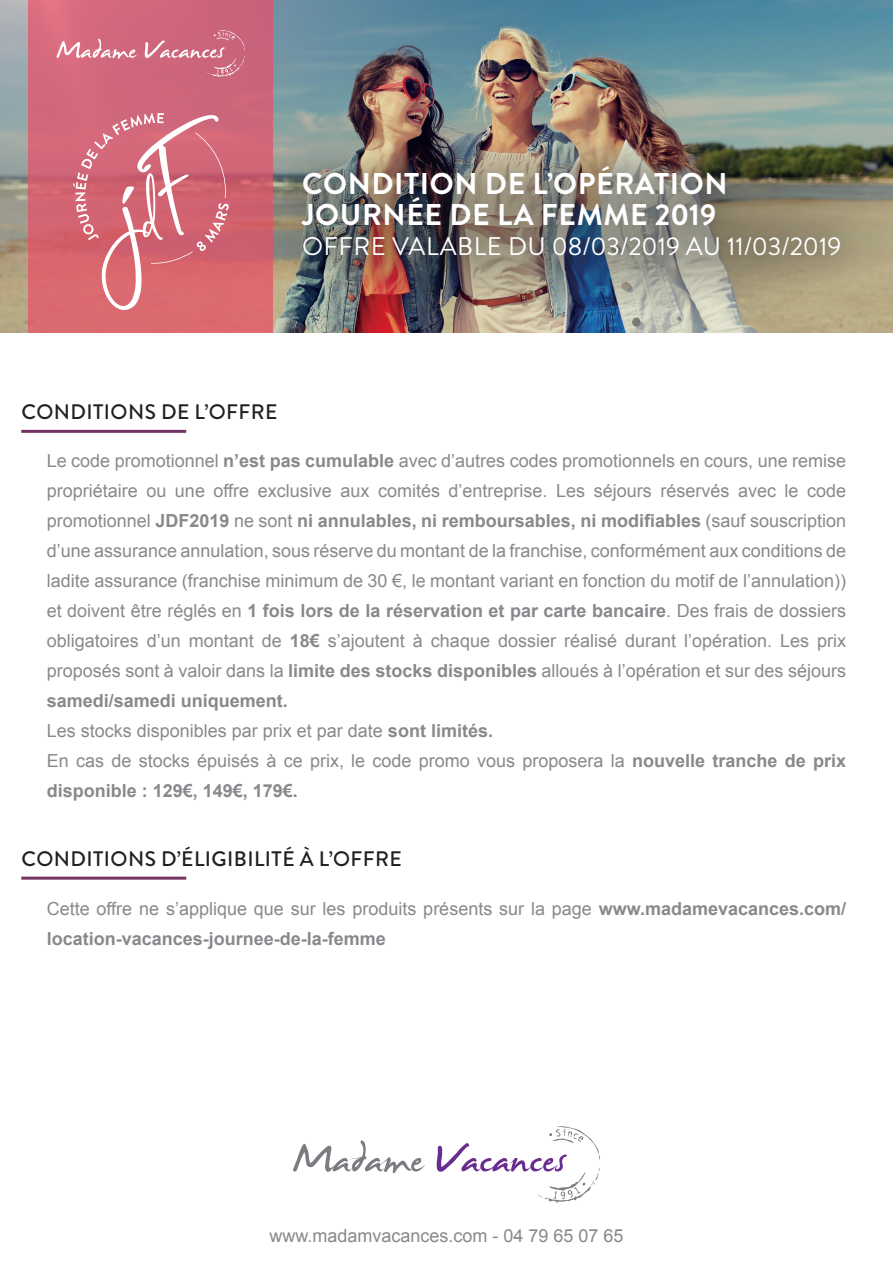
<style>
.page{position:relative;width:893px;height:1263px;background:#fff}
.page>*{position:absolute;margin:0;border:0;box-sizing:border-box;transform-origin:0 0}
.t1{font:700 30px/30.6px "Brandon Grotesque";letter-spacing:.02em;color:#fff}
.t2{font:25.5px "Brandon Grotesque";letter-spacing:.005em;color:#fff}
.t3{font:500 21px "Brandon Grotesque";letter-spacing:.02em;color:#231f20}
.t4{font:18px/30px "Arial";color:#87898c}
.t5{font:700 18px/30px "Arial";color:#87898c}
.s1{font-weight:700}
.s2{font-weight:400}
</style>
<div class="page">
<img style="left:0;top:0;width:893px;height:332px">
<img style="left:273px;top:140px;width:620px;height:170px">
<svg style="left:28px;top:0;width:245px;height:332px;background:#d26676"></svg>
<div style="left:276px;top:140px;width:591px;height:143px;background:#231f20;opacity:.3"></div>
<hr style="left:21px;top:430px;width:165px;height:3px;background:#763362">
<hr style="left:21px;top:877px;width:165px;height:3px;background:#763362">
<svg style="left:73px;top:113px;width:156px;height:197px;background:#d87682"></svg>
<svg style="left:293px;top:1140px;width:132px;height:33px"></svg>
<svg style="left:437px;top:1126px;width:163px;height:77px"></svg>
<svg style="left:56px;top:38px;width:82px;height:21px;background:#dd8999"></svg>
<svg style="left:145px;top:30px;width:100px;height:47px;background:#d07387"></svg>
<h1 class="t1" style="left:302px;top:169px;width:427px">CONDITION DE L’OPÉRATION<br>JOURNÉE DE LA FEMME 2019</h1>
<h2 class="t2" style="left:302px;top:229px;width:541px">OFFRE VALABLE DU 08/03/2019 AU 11/03/2019</h2>
<p class="t3" style="left:21px;top:398px;width:258px">CONDITIONS DE L’OFFRE</p>
<p class="t4" style="left:47px;top:446px;width:801px">Le code promotionnel <span class="s1">n’est pas cumulable</span> avec d’autres codes promotionnels en cours, une remise propriétaire ou une offre exclusive aux comités d’entreprise. Les séjours réservés avec le code promotionnel <span class="s1">JDF2019</span> ne sont <span class="s1">ni annulables, ni remboursables, ni modifiables</span> (sauf souscription d’une assurance annulation, sous réserve du montant de la franchise, conformément aux conditions de ladite assurance (franchise minimum de 30 €, le montant variant en fonction du motif de l’annulation)) et doivent être réglés en <span class="s1">1 fois lors de la réservation et par carte bancaire</span>. Des frais de dossiers obligatoires d’un montant de <span class="s1">18€</span> s’ajoutent à chaque dossier réalisé durant l’opération. Les prix proposés sont à valoir dans la <span class="s1">limite des stocks disponibles</span> alloués à l’opération et sur des séjours <span class="s1">samedi/samedi uniquement.<br></span>Les stocks disponibles par prix et par date <span class="s1">sont limités.<br></span>En cas de stocks épuisés à ce prix, le code promo vous proposera la <span class="s1">nouvelle tranche de prix disponible : 129€, 149€, 179€.</span></p>
<p class="t3" style="left:21px;top:844px;width:382px">CONDITIONS D’ÉLIGIBILITÉ À L’OFFRE</p>
<p class="t5" style="left:47px;top:894px;width:801px"><span class="s2">Cette offre ne s’applique que sur les produits présents sur la page</span> www.madamevacances.com/ location-vacances-journee-de-la-femme</p>
<p class="t4" style="left:269px;top:1221px;width:356px">www.madamvacances.com - 04 79 65 07 65</p>
</div>
